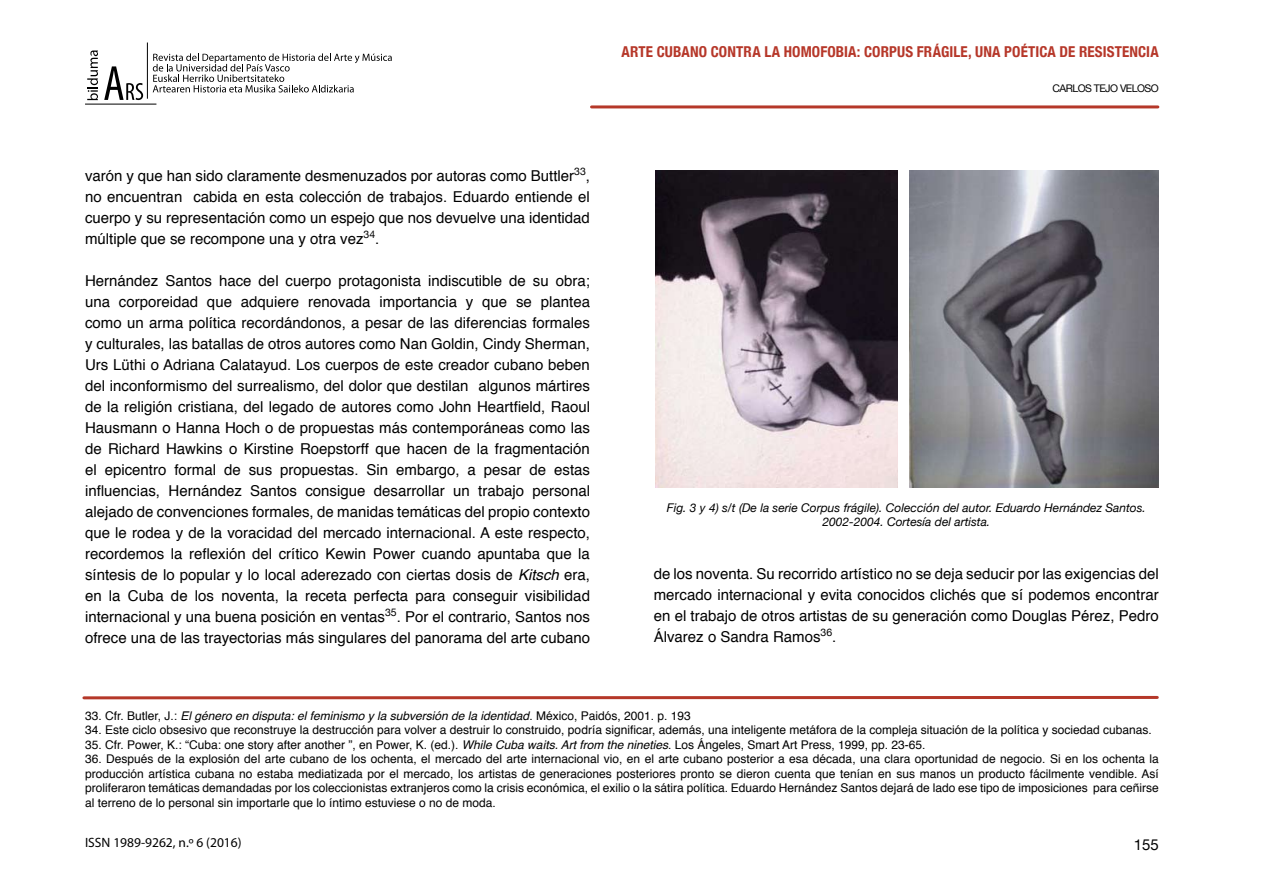
<style>
.page{position:relative;width:1263px;height:893px;background:#fff}
.page>*{position:absolute;margin:0;border:0;box-sizing:border-box;transform-origin:0 0}
.t1{font:15px/21px "Helvetica";color:#000;text-align:justify}
.t2{font:700 condensed 15px "Helvetica Neue";letter-spacing:.01em;color:#b63729}
.t3{font:15px "Helvetica Neue";color:#000}
.t4{font:13.5px "Myriad Pro";color:#000}
.t5{font:12px/14.5px "Helvetica";color:#000;text-align:justify}
.t6{font:italic 12px/14.4px "Helvetica Neue";color:#000;text-align:center}
.t7{font:italic 12px "Helvetica";color:#000}
.t8{font:10.5px "Helvetica Neue";letter-spacing:-.05em;color:#000}
.s1{font-style:italic}
.s2{font-style:normal}
</style>
<div class="page">
<svg style="left:104px;top:66px;width:39px;height:34px"></svg>
<svg style="left:87px;top:50px;width:11px;height:50px"></svg>
<hr style="left:85px;top:104px;width:71px;height:1px;background:#000">
<svg style="left:153px;top:53px;width:239px;height:39px"></svg>
<hr style="left:147px;top:43px;width:1px;height:56px;background:#000">
<hr style="left:591px;top:105px;width:567px;height:3px;background:#b53829">
<hr style="left:84px;top:696px;width:1073px;height:3px;background:#b53829">
<img style="left:655px;top:170px;width:242px;height:317px">
<img style="left:909px;top:170px;width:250px;height:318px">
<p class="t2" style="left:621px;top:43px;width:539px">ARTE CUBANO CONTRA LA HOMOFOBIA: CORPUS FRÁGILE, UNA POÉTICA DE RESISTENCIA</p>
<p class="t1" style="left:85px;top:166px;width:506px">varón y que han sido claramente desmenuzados por autoras como Buttler<sup>33</sup>, no encuentran cabida en esta colección de trabajos. Eduardo entiende el cuerpo y su representación como un espejo que nos devuelve una identidad múltiple que se recompone una y otra vez<sup>34</sup>.</p>
<p class="t1" style="left:85px;top:271px;width:506px">Hernández Santos hace del cuerpo protagonista indiscutible de su obra; una corporeidad que adquiere renovada importancia y que se plantea como un arma política recordándonos, a pesar de las diferencias formales y culturales, las batallas de otros autores como Nan Goldin, Cindy Sherman, Urs Lüthi o Adriana Calatayud. Los cuerpos de este creador cubano beben del inconformismo del surrealismo, del dolor que destilan algunos mártires de la religión cristiana, del legado de autores como John Heartfield, Raoul Hausmann o Hanna Hoch o de propuestas más contemporáneas como las de Richard Hawkins o Kirstine Roepstorff que hacen de la fragmentación el epicentro formal de sus propuestas. Sin embargo, a pesar de estas influencias, Hernández Santos consigue desarrollar un trabajo personal alejado de convenciones formales, de manidas temáticas del propio contexto que le rodea y de la voracidad del mercado internacional. A este respecto, recordemos la reflexión del crítico Kewin Power cuando apuntaba que la síntesis de lo popular y lo local aderezado con ciertas dosis de <span class="s1">Kitsch</span> era, en la Cuba de los noventa, la receta perfecta para conseguir visibilidad internacional y una buena posición en ventas<sup>35</sup>. Por el contrario, Santos nos ofrece una de las trayectorias más singulares del panorama del arte cubano</p>
<p class="t8" style="left:1052px;top:82px;width:108px">CARLOS TEJO VELOSO</p>
<p class="t6" style="left:667px;top:500px;width:480px">Fig. 3 y 4) s/t (De la serie Corpus frágile). Colección del autor. Eduardo Hernández Santos.<br>2002-2004. Cortesía del artista.</p>
<p class="t1" style="left:654px;top:564px;width:506px">de los noventa. Su recorrido artístico no se deja seducir por las exigencias del mercado internacional y evita conocidos clichés que sí podemos encontrar en el trabajo de otros artistas de su generación como Douglas Pérez, Pedro Álvarez o Sandra Ramos<sup>36</sup>.</p>
<p class="t7" style="left:85px;top:706px;width:607px"><span class="s2">33. Cfr. Butler, J.:</span> El género en disputa: el feminismo y la subversión de la identidad<span class="s2">. México, Paidós, 2001. p. 193</span></p>
<p class="t5" style="left:85px;top:723px;width:1068px">34. Este ciclo obsesivo que reconstruye la destrucción para volver a destruir lo construido, podría significar, además, una inteligente metáfora de la compleja situación de la política y sociedad cubanas.</p>
<p class="t5" style="left:85px;top:738px;width:842px">35. Cfr. Power, K.: “Cuba: one story after another ”, en Power, K. (ed.). <span class="s1">While Cuba waits. Art from the nineties</span>. Los Ángeles, Smart Art Press, 1999, pp. 23-65.</p>
<p class="t5" style="left:85px;top:752px;width:1075px">36. Después de la explosión del arte cubano de los ochenta, el mercado del arte internacional vio, en el arte cubano posterior a esa década, una clara oportunidad de negocio. Si en los ochenta la producción artística cubana no estaba mediatizada por el mercado, los artistas de generaciones posteriores pronto se dieron cuenta que tenían en sus manos un producto fácilmente vendible. Así proliferaron temáticas demandadas por los coleccionistas extranjeros como la crisis económica, el exilio o la sátira política. Eduardo Hernández Santos dejará de lado ese tipo de imposiciones para ceñirse al terreno de lo personal sin importarle que lo íntimo estuviese o no de moda.</p>
<p class="t4" style="left:85px;top:835px;width:158px">ISSN 1989-9262, n.º 6 (2016)</p>
<p class="t3" style="left:1134px;top:836px;width:27px">155</p>
</div>
